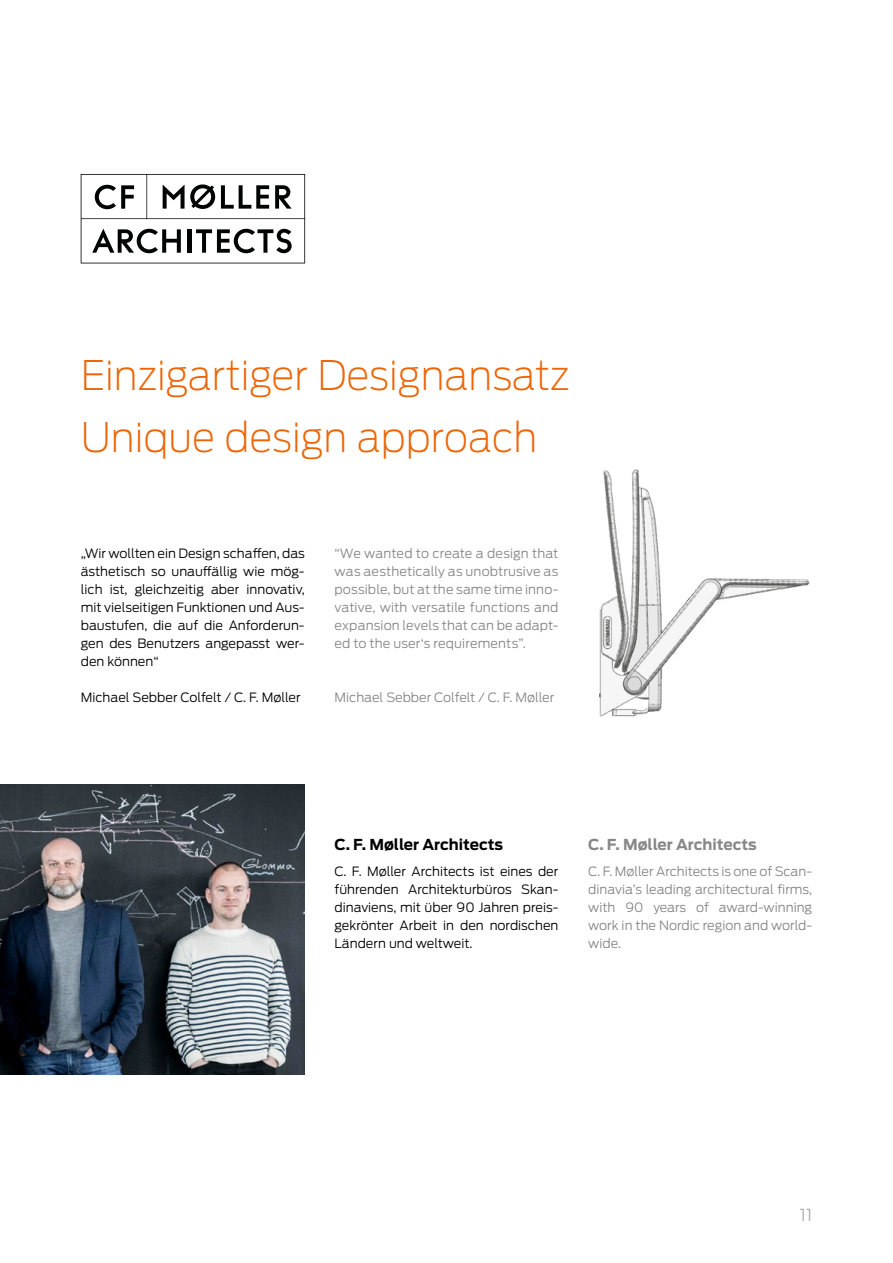
<style>
.page{position:relative;width:893px;height:1263px;background:#fff}
.page>*{position:absolute;margin:0;border:0;box-sizing:border-box;transform-origin:0 0}
.t1{font:200 40.5px "Antenna";color:#ec6608}
.t2{font:300 16.5px "Antenna";color:#a8a8a7}
.t3{font:700 15px "Antenna";color:#000}
.t4{font:700 15px "Antenna";color:#878787}
.t5{font:300 12.75px/18px "Antenna";color:#000;text-align:justify}
.t6{font:300 12.75px/18px "Antenna";color:#878787;text-align:justify}
</style>
<div class="page">
<img style="left:599px;top:469px;width:211px;height:248px">
<img style="left:0;top:784px;width:305px;height:290px">
<svg style="left:81px;top:174px;width:224px;height:89px"></svg>
<h1 class="t1" style="left:81px;top:351px;width:490px">Einzigartiger Designansatz</h1>
<h1 class="t1" style="left:81px;top:413px;width:458px">Unique design approach</h1>
<p class="t5" style="left:81px;top:544px;width:226px">„Wir wollten ein Design schaffen, das ästhetisch so unauffällig wie mög&shy;lich ist, gleichzeitig aber innovativ, mit vielseitigen Funktionen und Aus&shy;baustufen, die auf die Anforderun&shy;gen des Benutzers angepasst wer&shy;den können“</p>
<p class="t5" style="left:81px;top:688px;width:221px">Michael Sebber Colfelt / C. F. Møller</p>
<p class="t6" style="left:334px;top:544px;width:225px">“We wanted to create a design that was aesthetically as unobtrusive as possible, but at the same time inno&shy;vative, with versatile functions and expansion levels that can be adapt&shy;ed to the user‘s requirements”.</p>
<p class="t6" style="left:334px;top:688px;width:221px">Michael Sebber Colfelt / C. F. Møller</p>
<p class="t3" style="left:334px;top:835px;width:170px">C. F. Møller Architects</p>
<p class="t5" style="left:334px;top:862px;width:225px">C. F. Møller Architects ist eines der führenden Architekturbüros Skan&shy;dinaviens, mit über 90 Jahren preis&shy;gekrönter Arbeit in den nordischen Ländern und weltweit.</p>
<p class="t4" style="left:588px;top:835px;width:170px">C. F. Møller Architects</p>
<p class="t6" style="left:588px;top:862px;width:226px">C. F. Møller Architects is one of Scan&shy;dinavia’s leading architectural firms, with 90 years of award-winning work in the Nordic region and world&shy;wide.</p>
<p class="t2" style="left:800px;top:1205px;width:14px">11</p>
</div>
